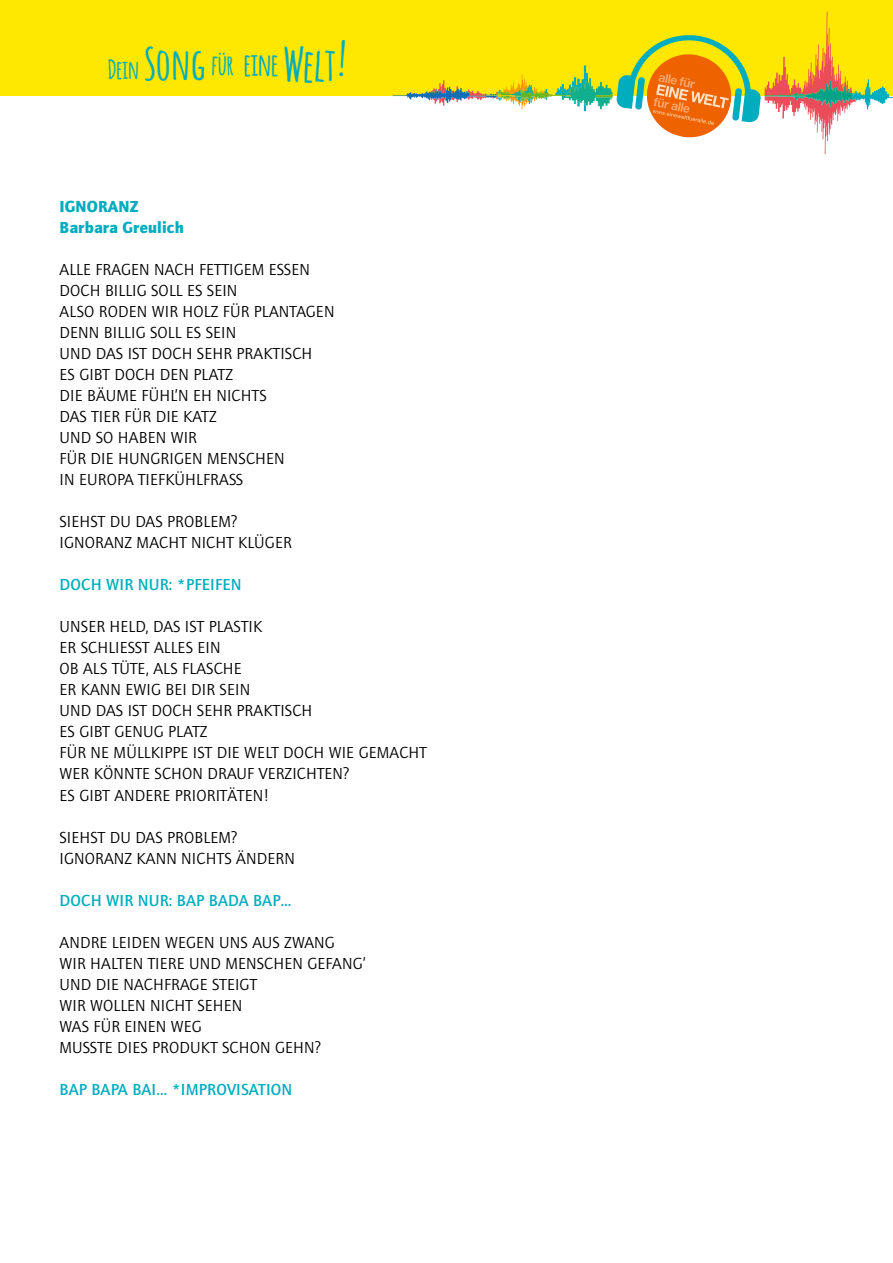
<style>
.page{position:relative;width:893px;height:1263px;background:#fff}
.page>*{position:absolute;margin:0;border:0;box-sizing:border-box;transform-origin:0 0}
.t1{font:700 45.9px "Amatic";color:#00adbe}
.t2{font:700 25.8px "Amatic";color:#00adbe}
.t3{font:16.5px/21px "Quay Sans ITC Std";letter-spacing:.01em;color:#000}
.t4{font:500 16.5px "Quay Sans ITC Std";letter-spacing:.01em;color:#00adbe}
.t5{font:900 16.5px/21px "Quay Sans ITC Std";letter-spacing:.01em;color:#00adbe}
.s1{font-size:43.8px}
.s2{font-size:27.75px}
.s3{font-size:31.5px}
</style>
<div class="page">
<div style="left:0;top:0;width:893px;height:96px;background:#fee700"></div>
<svg style="left:393px;top:12px;width:500px;height:142px"></svg>
<h2 class="t2" style="left:108px;top:51px;width:171px">Dein <span class="s1">Song</span> <span class="s2">für</span> <span class="s3">eine</span></h2>
<h1 class="t1" style="left:284px;top:30px;width:64px;rotate:2deg">Welt!</h1>
<p class="t5" style="left:60px;top:196px;width:126px">IGNORANZ<br>Barbara Greulich</p>
<p class="t3" style="left:60px;top:259px;width:276px">ALLE FRAGEN NACH FETTIGEM ESSEN<br>DOCH BILLIG SOLL ES SEIN<br>ALSO RODEN WIR HOLZ FÜR PLANTAGEN<br>DENN BILLIG SOLL ES SEIN<br>UND DAS IST DOCH SEHR PRAKTISCH<br>ES GIBT DOCH DEN PLATZ<br>DIE BÄUME FÜHL’N EH NICHTS<br>DAS TIER FÜR DIE KATZ<br>UND SO HABEN WIR<br>FÜR DIE HUNGRIGEN MENSCHEN<br>IN EUROPA TIEFKÜHLFRASS</p>
<p class="t3" style="left:60px;top:511px;width:234px">SIEHST DU DAS PROBLEM?<br>IGNORANZ MACHT NICHT KLÜGER</p>
<p class="t4" style="left:60px;top:575px;width:184px">DOCH WIR NUR: *PFEIFEN</p>
<p class="t3" style="left:60px;top:616px;width:369px">UNSER HELD, DAS IST PLASTIK<br>ER SCHLIESST ALLES EIN<br>OB ALS TÜTE, ALS FLASCHE<br>ER KANN EWIG BEI DIR SEIN<br>UND DAS IST DOCH SEHR PRAKTISCH<br>ES GIBT GENUG PLATZ<br>FÜR NE MÜLLKIPPE IST DIE WELT DOCH WIE GEMACHT<br>WER KÖNNTE SCHON DRAUF VERZICHTEN?<br>ES GIBT ANDERE PRIORITÄTEN!</p>
<p class="t3" style="left:60px;top:826px;width:237px">SIEHST DU DAS PROBLEM?<br>IGNORANZ KANN NICHTS ÄNDERN</p>
<p class="t4" style="left:60px;top:890px;width:233px">DOCH WIR NUR: BAP BADA BAP…</p>
<p class="t3" style="left:60px;top:931px;width:308px">ANDRE LEIDEN WEGEN UNS AUS ZWANG<br>WIR HALTEN TIERE UND MENSCHEN GEFANG’<br>UND DIE NACHFRAGE STEIGT<br>WIR WOLLEN NICHT SEHEN<br>WAS FÜR EINEN WEG<br>MUSSTE DIES PRODUKT SCHON GEHN?</p>
<p class="t4" style="left:60px;top:1079px;width:234px">BAP BAPA BAI... *IMPROVISATION</p>
</div>
